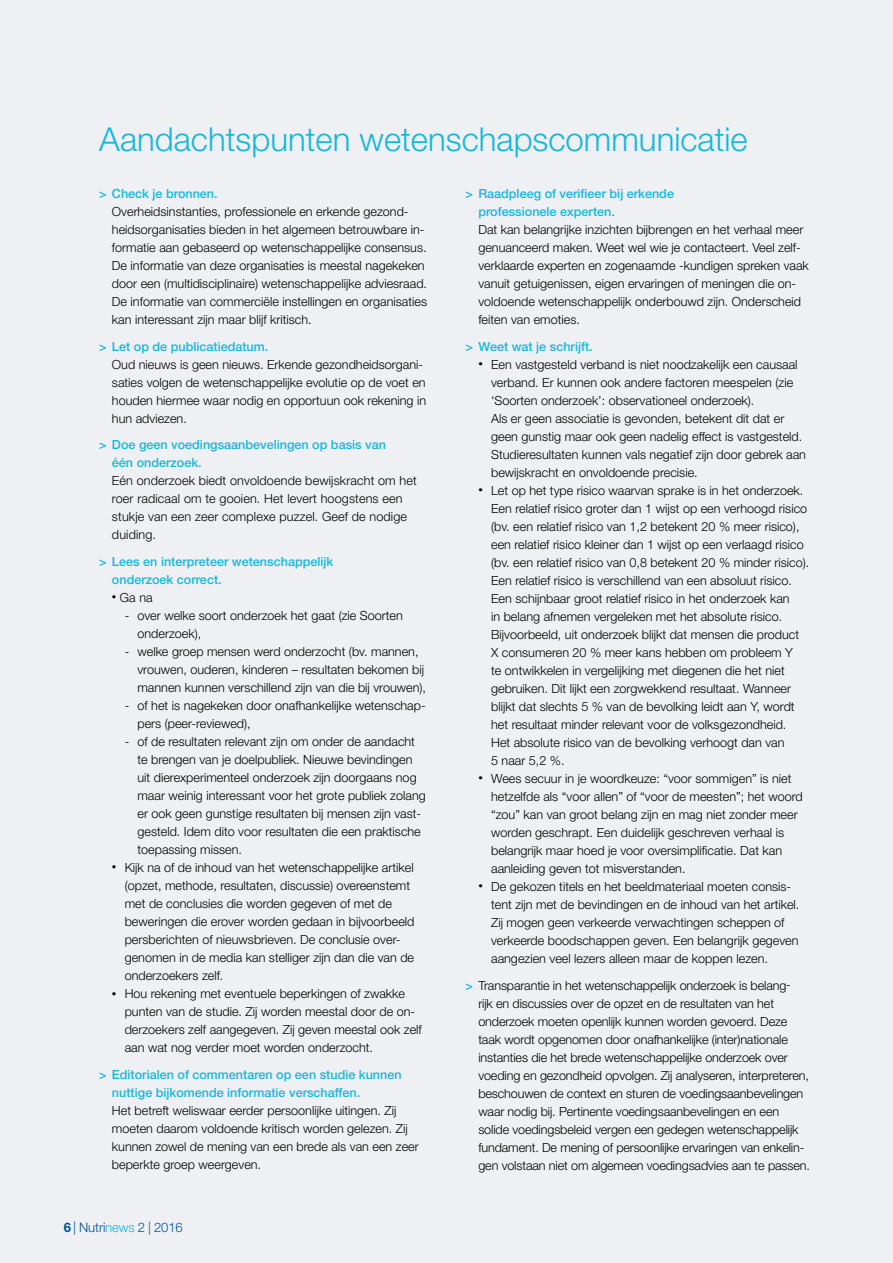
<style>
.page{position:relative;width:893px;height:1263px;background:#eff0f4}
.page>*{position:absolute;margin:0;border:0;box-sizing:border-box;transform-origin:0 0}
.t1{font:300 33px "Helvetica Neue LT Std";color:#15b7dd}
.t2{font:300 13.2px "Helvetica Neue LT Std";letter-spacing:-.01em;color:#005496}
.t3{font:300 12.6px/18px "Helvetica Neue LT Std";color:#000}
.t4{font:500 12.6px/18px "Helvetica Neue LT Std";color:#15b7dd}
.s1{font-size:9px}
.s2{font-weight:700}
.s3{font-size:13.5px}
.s4{color:#15b7dd}
.s5{font-weight:500;color:#15b7dd}
</style>
<div class="page">
<h1 class="t1" style="left:99px;top:119px;width:650px">Aandachtspunten wetenschapscommunicatie</h1>
<p class="t4" style="left:99px;top:185px;width:120px">&gt; Check je bronnen.</p>
<p class="t3" style="left:112px;top:203px;width:317px">Overheidsinstanties, professionele en erkende gezond&shy;heidsorganisaties bieden in het algemeen betrouwbare in&shy;formatie aan gebaseerd op wetenschappelijke consensus.<br>De informatie van deze organisaties is meestal nagekeken door een (multidisciplinaire) wetenschappelijke adviesraad.<br>De informatie van commerciële instellingen en organisaties kan interessant zijn maar blijf kritisch.</p>
<p class="t4" style="left:99px;top:337px;width:171px">&gt; Let op de publicatiedatum.</p>
<p class="t3" style="left:112px;top:355px;width:316px">Oud nieuws is geen nieuws. Erkende gezondheidsorgani&shy;saties volgen de wetenschappelijke evolutie op de voet en houden hiermee waar nodig en opportuun ook rekening in hun adviezen.</p>
<p class="t4" style="left:112px;top:436px;width:276px;text-indent:-13px">&gt; Doe geen voedingsaanbevelingen op basis van één onderzoek.</p>
<p class="t3" style="left:112px;top:472px;width:306px">Eén onderzoek biedt onvoldoende bewijskracht om het roer radicaal om te gooien. Het levert hoogstens een stukje van een zeer complexe puzzel. Geef de nodige duiding.</p>
<p class="t4" style="left:112px;top:552px;width:223px;text-indent:-13px">&gt; Lees en interpreteer wetenschappelijk onderzoek correct.</p>
<p class="t3" style="left:112px;top:588px;width:42px"><span class="s1">•</span> Ga na</p>
<p class="t3" style="left:137px;top:606px;width:267px;text-indent:-13px">- over welke soort onderzoek het gaat (zie Soorten onderzoek),</p>
<p class="t3" style="left:137px;top:642px;width:290px;text-indent:-13px">- welke groep mensen werd onderzocht (bv. mannen, vrouwen, ouderen, kinderen – resultaten bekomen bij mannen kunnen verschillend zijn van die bij vrouwen),</p>
<p class="t3" style="left:137px;top:696px;width:290px;text-indent:-13px">- of het is nagekeken door onafhankelijke wetenschap&shy;pers (peer-reviewed),</p>
<p class="t3" style="left:137px;top:732px;width:290px;text-indent:-13px">- of de resultaten relevant zijn om onder de aandacht te brengen van je doelpubliek. Nieuwe bevindingen uit dierexperimenteel onderzoek zijn doorgaans nog maar weinig interessant voor het grote publiek zolang er ook geen gunstige resultaten bij mensen zijn vast&shy;gesteld. Idem dito voor resultaten die een praktische toepassing missen.</p>
<p class="t3" style="left:125px;top:858px;width:291px;text-indent:-13px"><span class="s1">•</span> Kijk na of de inhoud van het wetenschappelijke artikel (opzet, methode, resultaten, discussie) overeenstemt met de conclusies die worden gegeven of met de beweringen die erover worden gedaan in bijvoorbeeld persberichten of nieuwsbrieven. De conclusie over&shy;genomen in de media kan stelliger zijn dan die van de onderzoekers zelf.</p>
<p class="t3" style="left:125px;top:984px;width:299px;text-indent:-13px"><span class="s1">•</span> Hou rekening met eventuele beperkingen of zwakke punten van de studie. Zij worden meestal door de on&shy;derzoekers zelf aangegeven. Zij geven meestal ook zelf aan wat nog verder moet worden onderzocht.</p>
<p class="t4" style="left:112px;top:1065px;width:291px;text-indent:-13px">&gt; Editorialen of commentaren op een studie kunnen nuttige bijkomende informatie verschaffen.</p>
<p class="t3" style="left:112px;top:1101px;width:308px">Het betreft weliswaar eerder persoonlijke uitingen. Zij moeten daarom voldoende kritisch worden gelezen. Zij kunnen zowel de mening van een brede als van een zeer beperkte groep weergeven.</p>
<p class="t2" style="left:64px;top:1219px;width:121px"><span class="s2">6</span> <span class="s3">|</span> Nutri<span class="s4">news</span> 2 | 2016</p>
<p class="t4" style="left:478px;top:185px;width:197px;text-indent:-13px">&gt; Raadpleeg of verifieer bij erkende professionele experten.</p>
<p class="t3" style="left:478px;top:221px;width:332px">Dat kan belangrijke inzichten bijbrengen en het verhaal meer genuanceerd maken. Weet wel wie je contacteert. Veel zelf&shy;verklaarde experten en zogenaamde -kundigen spreken vaak vanuit getuigenissen, eigen ervaringen of meningen die on&shy;voldoende wetenschappelijk onderbouwd zijn. Onderscheid feiten van emoties.</p>
<p class="t4" style="left:466px;top:337px;width:129px">&gt; Weet wat je schrijft.</p>
<p class="t3" style="left:491px;top:355px;width:316px;text-indent:-13px"><span class="s1">•</span> Een vastgesteld verband is niet noodzakelijk een causaal verband. Er kunnen ook andere factoren meespelen (zie ‘Soorten onderzoek’: observationeel onderzoek).<br>Als er geen associatie is gevonden, betekent dit dat er geen gunstig maar ook geen nadelig effect is vastgesteld.<br>Studieresultaten kunnen vals negatief zijn door gebrek aan bewijskracht en onvoldoende precisie.</p>
<p class="t3" style="left:491px;top:481px;width:320px;text-indent:-13px"><span class="s1">•</span> Let op het type risico waarvan sprake is in het onderzoek.<br>Een relatief risico groter dan 1 wijst op een verhoogd risico (bv. een relatief risico van 1,2 betekent 20 % meer risico), een relatief risico kleiner dan 1 wijst op een verlaagd risico (bv. een relatief risico van 0,8 betekent 20 % minder risico).<br>Een relatief risico is verschillend van een absoluut risico.<br>Een schijnbaar groot relatief risico in het onderzoek kan<br>in belang afnemen vergeleken met het absolute risico.<br>Bijvoorbeeld, uit onderzoek blijkt dat mensen die product X consumeren 20 % meer kans hebben om probleem Y<br>te ontwikkelen in vergelijking met diegenen die het niet gebruiken. Dit lijkt een zorgwekkend resultaat. Wanneer blijkt dat slechts 5 % van de bevolking leidt aan Y, wordt het resultaat minder relevant voor de volksgezondheid.<br>Het absolute risico van de bevolking verhoogt dan van<br>5 naar 5,2 %.</p>
<p class="t3" style="left:491px;top:769px;width:313px;text-indent:-13px"><span class="s1">•</span> Wees secuur in je woordkeuze: “voor sommigen” is niet hetzelfde als “voor allen” of “voor de meesten”; het woord “zou” kan van groot belang zijn en mag niet zonder meer worden geschrapt. Een duidelijk geschreven verhaal is belangrijk maar hoed je voor oversimplificatie. Dat kan aanleiding geven tot misverstanden.</p>
<p class="t3" style="left:491px;top:877px;width:310px;text-indent:-13px"><span class="s1">•</span> De gekozen titels en het beeldmateriaal moeten consis&shy;tent zijn met de bevindingen en de inhoud van het artikel.<br>Zij mogen geen verkeerde verwachtingen scheppen of verkeerde boodschappen geven. Een belangrijk gegeven aangezien veel lezers alleen maar de koppen lezen.</p>
<p class="t3" style="left:478px;top:976px;width:333px;text-indent:-13px"><span class="s5">&gt;</span> Transparantie in het wetenschappelijk onderzoek is belang-<br>rijk en discussies over de opzet en de resultaten van het onderzoek moeten openlijk kunnen worden gevoerd. Deze taak wordt opgenomen door onafhankelijke (inter)nationale instanties die het brede wetenschappelijke onderzoek over voeding en gezondheid opvolgen. Zij analyseren, interpreteren, beschouwen de context en sturen de voedingsaanbevelingen waar nodig bij. Pertinente voedingsaanbevelingen en een solide voedingsbeleid vergen een gedegen wetenschappelijk fundament. De mening of persoonlijke ervaringen van enkelin&shy;gen volstaan niet om algemeen voedingsadvies aan te passen.</p>
</div>
